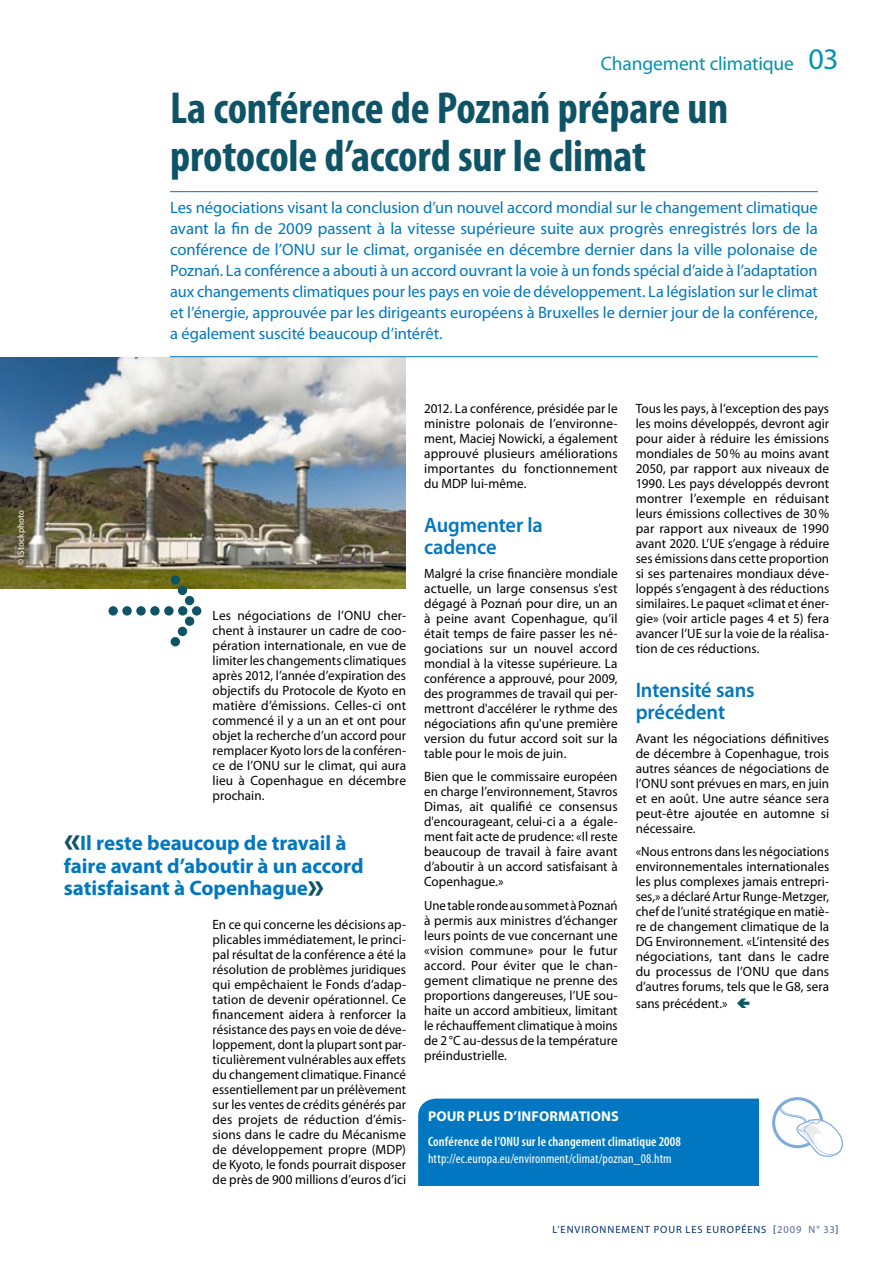
<style>
.page{position:relative;width:893px;height:1263px;background:#fff}
.page>*{position:absolute;margin:0;border:0;box-sizing:border-box;transform-origin:0 0}
.t1{font:82.5px "Meta Plus";color:#0e5366}
.t2{font:700 condensed 45px/48px "Myriad Pro";letter-spacing:-.005em;color:#0e5366}
.t3{font:30px "Myriad Pro";color:#0093b1}
.t4{font:700 21px/22.5px "Myriad Pro";letter-spacing:-.005em;color:#0077c0}
.t5{font:600 21px/22.5px "Myriad Pro";letter-spacing:-.005em;color:#0077c0}
.t6{font:19.5px "Myriad Pro";letter-spacing:-.01em;color:#0093b1}
.t7{font:16.5px/21px "Myriad Pro";letter-spacing:-.005em;color:#0077c0;text-align:justify}
.t8{font:700 14.25px "Myriad Pro";letter-spacing:.01em;color:#fff}
.t9{font:13.5px/15px "Myriad Pro";letter-spacing:.005em;color:#000;text-align:justify}
.t10{font:13.5px/15px "Myriad Pro";letter-spacing:.005em;color:#000;text-align:justify;scale:.95 1}
.t11{font:condensed 13.5px "Myriad Pro";letter-spacing:.005em;color:#fff}
.t12{font:600 condensed 13.5px "Myriad Pro";letter-spacing:.01em;color:#fff}
.t13{font:10.5px "Myriad Pro";color:#002f6a}
.t14{font:10.5px "Myriad Pro";letter-spacing:.085em;color:#576898}
.t15{font:9px "Myriad Pro";letter-spacing:.015em;color:#fff}
.s1{font-size:37.5px;color:#0e5366}
.s2{color:#002f6a}
</style>
<div class="page">
<div style="left:418px;top:1098px;width:359px;height:124px;background:#0077c0;border-radius:18px"></div>
<div style="left:760px;top:1097px;width:133px;height:166px;background:#fff"></div>
<svg style="left:774px;top:1099px;width:48px;height:48px"></svg>
<div style="left:772px;top:1097px;width:51px;height:51px;border:3px solid #7cabdc;border-radius:50%"></div>
<svg style="left:779px;top:1105px;width:64px;height:52px"></svg>
<div style="left:395px;top:1186px;width:403px;height:66px;background:#fff"></div>
<img style="left:0;top:357px;width:405px;height:232px">
<hr style="left:170px;top:191px;width:648px;height:1px;background:#0077c0">
<hr style="left:170px;top:356px;width:648px;height:1px;background:#0077c0">
<p class="t15" style="left:15px;top:565px;width:57px;rotate:-90deg">© iStockphoto</p>
<h3 class="t6" style="left:601px;top:51px;width:194px">Changement climatique</h3>
<h2 class="t2" style="left:170px;top:83px;width:560px">La conférence de Poznań prépare un protocole d’accord sur le climat</h2>
<h3 class="t3" style="left:808px;top:41px;width:31px">03</h3>
<p class="t7" style="left:170px;top:197px;width:649px">Les négociations visant la conclusion d’un nouvel accord mondial sur le changement climatique avant la fin de 2009 passent à la vitesse supérieure suite aux progrès enregistrés lors de la conférence de l’ONU sur le climat, organisée en décembre dernier dans la ville polonaise de Poznań. La conférence a abouti à un accord ouvrant la voie à un fonds spécial d’aide à l’adaptation aux changements climatiques pour les pays en voie de développement. La législation sur le climat et l’énergie, approuvée par les dirigeants européens à Bruxelles le dernier jour de la conférence, a également suscité beaucoup d’intérêt.</p>
<h1 class="t1" style="left:106px;top:559px;width:100px">&gt;</h1>
<p class="t9" style="left:213px;top:608px;width:195px">Les négociations de l’ONU cher&shy;chent à instaurer un cadre de coo&shy;pération internationale, en vue de limiter les changements climatiques après 2012, l’année d’expiration des objectifs du Protocole de Kyoto en matière d’émissions. Celles-ci ont commencé il y a un an et ont pour objet la recherche d’un accord pour remplacer Kyoto lors de la conféren&shy;ce de l’ONU sur le climat, qui aura lieu à Copenhague en décembre prochain.</p>
<h3 class="t4" style="left:64px;top:831px;width:301px"><span class="s1">«</span>Il reste beaucoup de travail à faire avant d’aboutir à un accord satisfaisant à Copenhague<span class="s1">»</span></h3>
<p class="t9" style="left:213px;top:917px;width:195px">En ce qui concerne les décisions ap&shy;plicables immédiatement, le princi&shy;pal résultat de la conférence a été la résolution de problèmes juridiques qui empêchaient le Fonds d’adap&shy;tation de devenir opérationnel. Ce financement aidera à renforcer la résistance des pays en voie de déve&shy;loppement, dont la plupart sont par&shy;ticulièrement vulnérables aux effets du changement climatique. Financé essentiellement par un prélèvement sur les ventes de crédits générés par des projets de réduction d’émis&shy;sions dans le cadre du Mécanisme de développement propre (MDP) de Kyoto, le fonds pourrait disposer de près de 900 millions d’euros d’ici</p>
<p class="t9" style="left:424px;top:401px;width:195px">2012. La conférence, présidée par le ministre polonais de l’environne&shy;ment, Maciej Nowicki, a également approuvé plusieurs améliorations importantes du fonctionnement du MDP lui-même.</p>
<h3 class="t5" style="left:424px;top:513px;width:120px">Augmenter la cadence</h3>
<p class="t9" style="left:424px;top:566px;width:195px">Malgré la crise financière mondiale actuelle, un large consensus s'est dégagé à Poznań pour dire, un an à peine avant Copenhague, qu’il était temps de faire passer les né&shy;gociations sur un nouvel accord mondial à la vitesse supérieure. La conférence a approuvé, pour 2009, des programmes de travail qui per&shy;mettront d'accélérer le rythme des négociations afin qu'une première version du futur accord soit sur la table pour le mois de juin.</p>
<p class="t9" style="left:424px;top:769px;width:195px">Bien que le commissaire européen en charge l’environnement, Stavros Dimas, ait qualifié ce consensus d'encourageant, celui-ci a a égale&shy;ment fait acte de prudence: «Il reste beaucoup de travail à faire avant d’aboutir à un accord satisfaisant à Copenhague.»</p>
<p class="t10" style="left:424px;top:898px;width:205px">Une table ronde au sommet à Poznań à permis aux ministres d’échanger leurs points de vue concernant une «vision commune» pour le futur accord. Pour éviter que le chan&shy;gement climatique ne prenne des proportions dangereuses, l’UE sou&shy;haite un accord ambitieux, limitant le réchauffement climatique à moins de 2°C au-dessus de la température préindustrielle.</p>
<p class="t9" style="left:636px;top:401px;width:195px">Tous les pays, à l’exception des pays les moins développés, devront agir pour aider à réduire les émissions mondiales de 50% au moins avant 2050, par rapport aux niveaux de 1990. Les pays développés devront montrer l’exemple en réduisant leurs émissions collectives de 30% par rapport aux niveaux de 1990 avant 2020. L’UE s’engage à réduire ses émissions dans cette proportion si ses partenaires mondiaux déve&shy;loppés s’engagent à des réductions similaires. Le paquet «climat et éner&shy;gie» (voir article pages 4 et 5) fera avancer l’UE sur la voie de la réalisa&shy;tion de ces réductions.</p>
<h3 class="t5" style="left:636px;top:678px;width:120px">Intensité sans précédent</h3>
<p class="t9" style="left:636px;top:731px;width:195px">Avant les négociations définitives de décembre à Copenhague, trois autres séances de négociations de l’ONU sont prévues en mars, en juin et en août. Une autre séance sera peut-être ajoutée en automne si nécessaire.</p>
<p class="t10" style="left:636px;top:844px;width:205px">«Nous entrons dans les négociations environnementales internationales les plus complexes jamais entrepri&shy;ses,» a déclaré Artur Runge-Metzger, chef de l’unité stratégique en matiè&shy;re de changement climatique de la DG Environnement. «L’intensité des négociations, tant dans le cadre du processus de l’ONU que dans d’autres forums, tels que le G8, sera</p>
<p class="t9" style="left:636px;top:996px;width:94px">sans précédent.»</p>
<p class="t8" style="left:428px;top:1107px;width:192px">POUR PLUS D’INFORMATIONS</p>
<p class="t12" style="left:428px;top:1133px;width:254px">Conférence de l’ONU sur le changement climatique 2008</p>
<p class="t11" style="left:428px;top:1150px;width:245px">http://ec.europa.eu/environment/climat/poznan_08.htm</p>
<p class="t13" style="left:553px;top:1223px;width:22px">L’Environnement</p>
<p class="t13" style="left:654px;top:1223px;width:8px">pour</p>
<p class="t13" style="left:686px;top:1223px;width:7px">les</p>
<p class="t13" style="left:707px;top:1223px;width:14px">Européens</p>
<p class="t14" style="left:773px;top:1223px;width:67px"><span class="s2">[</span>2009 n ° 33<span class="s2">]</span></p>
</div>
